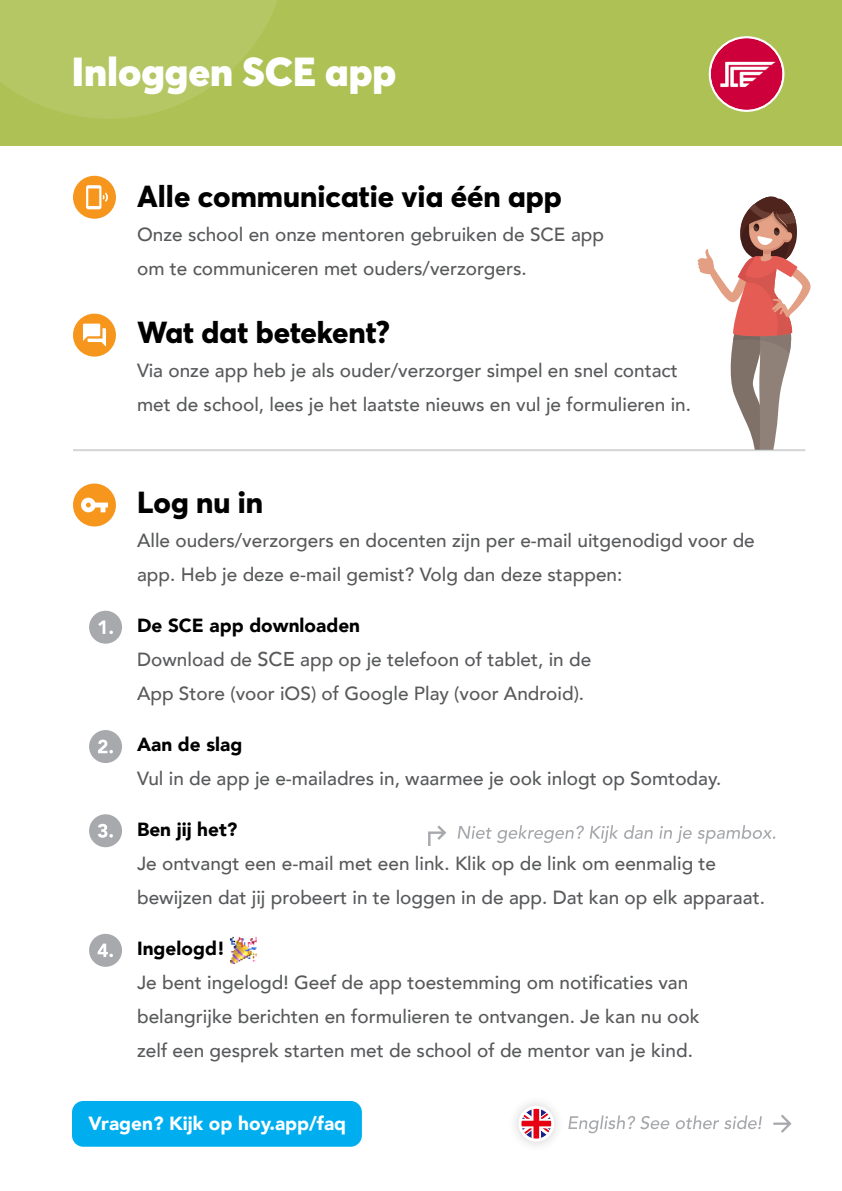
<style>
.page{position:relative;width:842px;height:1191px;background:#fff}
.page>*{position:absolute;margin:0;border:0;box-sizing:border-box;transform-origin:0 0}
.t1{font:900 40px "Averta";color:#fff}
.t2{font:800 30px "Averta";color:#000}
.t3{font:500 19px/34px "Avenir";color:#58595b}
.t4{font:900 19px "Avenir";color:#000}
.t5{font:900 19px "Avenir";color:#fff}
.s1{font-weight:900;color:#000}
.s2{font-size:20px}
</style>
<div class="page">
<div style="left:0;top:0;width:842px;height:145px;background:#aec155"></div>
<svg style="left:0;top:0;width:277px;height:119px"></svg>
<div style="left:72px;top:1101px;width:290px;height:45px;background:#00aeef;border-radius:11px"></div>
<div style="left:73px;top:176px;width:43px;height:43px;background:#f6961d;border-radius:50%"></div>
<div style="left:89px;top:610px;width:33px;height:33px;background:#a7a9ac;border-radius:50%"></div>
<div style="left:89px;top:730px;width:33px;height:33px;background:#a7a9ac;border-radius:50%"></div>
<div style="left:89px;top:814px;width:33px;height:33px;background:#a7a9ac;border-radius:50%"></div>
<div style="left:89px;top:934px;width:33px;height:32px;background:#a7a9ac;border-radius:50%"></div>
<div style="left:73px;top:314px;width:43px;height:42px;background:#f6961d;border-radius:50%"></div>
<div style="left:73px;top:483px;width:43px;height:43px;background:#f6961d;border-radius:50%"></div>
<svg style="left:81px;top:497px;width:27px;height:15px"></svg>
<svg style="left:83px;top:323px;width:23px;height:24px"></svg>
<svg style="left:86px;top:185px;width:22px;height:24px"></svg>
<svg style="left:98px;top:620px;width:15px;height:14px"></svg>
<svg style="left:98px;top:739px;width:15px;height:14px"></svg>
<svg style="left:98px;top:823px;width:15px;height:14px"></svg>
<svg style="left:98px;top:943px;width:15px;height:14px"></svg>
<svg style="left:458px;top:825px;width:317px;height:18px"></svg>
<svg style="left:428px;top:825px;width:18px;height:21px"></svg>
<svg style="left:697px;top:196px;width:114px;height:255px"></svg>
<hr style="left:73px;top:449px;width:732px;height:2px;background:#a7a9ac">
<svg style="left:568px;top:1115px;width:194px;height:18px"></svg>
<div style="left:506px;top:1094px;width:60px;height:59px;background:#000;opacity:.2"></div>
<svg style="left:520px;top:1107px;width:33px;height:33px"></svg>
<div style="left:518px;top:1105px;width:36px;height:36px;border:3px solid #fff;border-radius:50%"></div>
<svg style="left:773px;top:1114px;width:18px;height:18px"></svg>
<img style="left:231px;top:936px;width:26px;height:27px">
<svg style="left:710px;top:37px;width:73px;height:74px"></svg>
<img style="left:711px;top:38px;width:71px;height:72px;border-radius:36px">
<div style="left:709px;top:36px;width:75px;height:76px;border:2px solid #fff;border-radius:50%"></div>
<h1 class="t1" style="left:72px;top:46px;width:326px">Inloggen SCE app</h1>
<h2 class="t2" style="left:137px;top:177px;width:426px">Alle communicatie via één app</h2>
<p class="t3" style="left:137px;top:216px;width:469px">Onze school en onze mentoren gebruiken de SCE app om te communiceren met ouders/verzorgers.</p>
<h2 class="t2" style="left:137px;top:313px;width:254px">Wat dat betekent?</h2>
<p class="t3" style="left:137px;top:352px;width:555px">Via onze app heb je als ouder/verzorger simpel en snel contact met de school, lees je het laatste nieuws en vul je formulieren in.</p>
<h2 class="t2" style="left:137px;top:483px;width:128px">Log nu in</h2>
<p class="t3" style="left:137px;top:522px;width:619px">Alle ouders/verzorgers en docenten zijn per e-mail uitgenodigd voor de app. Heb je deze e-mail gemist? Volg dan deze stappen:</p>
<p class="t3" style="left:137px;top:607px;width:456px"><span class="s1">De SCE app downloaden<br></span>Download de <span class="s2">SCE</span> app op je telefoon of tablet, in de<br>App Store (voor iOS) of Google Play (voor Android).</p>
<p class="t4" style="left:137px;top:728px;width:107px">Aan de slag</p>
<p class="t3" style="left:137px;top:760px;width:586px">Vul in de app je e-mailadres in, waarmee je ook inlogt op Somtoday.</p>
<p class="t4" style="left:137px;top:813px;width:102px">Ben jij het?</p>
<p class="t3" style="left:137px;top:845px;width:629px">Je ontvangt een e-mail met een link. Klik op de link om eenmalig te bewijzen dat jij probeert in te loggen in de app. Dat kan op elk apparaat.</p>
<p class="t4" style="left:137px;top:932px;width:90px">Ingelogd!</p>
<p class="t3" style="left:137px;top:964px;width:564px">Je bent ingelogd! Geef de app toestemming om notificaties van belangrijke berichten en formulieren te ontvangen. Je kan nu ook zelf een gesprek starten met de school of de mentor van je kind.</p>
<p class="t5" style="left:89px;top:1107px;width:259px">Vragen? Kijk op hoy.app/faq</p>
</div>
